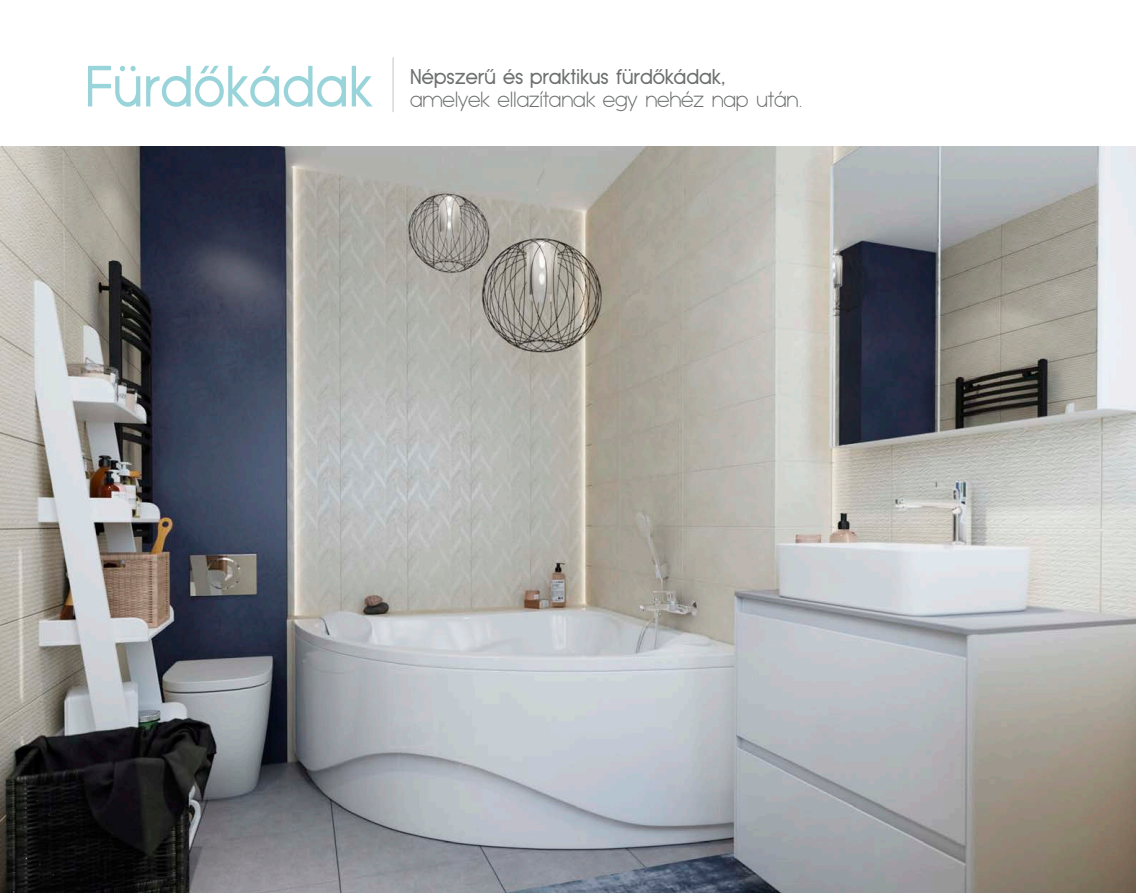
<style>
.page{position:relative;width:1136px;height:893px;background:#fff}
.page>*{position:absolute;margin:0;border:0;box-sizing:border-box;transform-origin:0 0}
.t1{font:57px "Typo Grotesk HU";color:#99d4da;scale:.95 1}
.t2{font:300 21px "Typo Grotesk HU";letter-spacing:-.01em;color:#6e7070}
.t3{font:21px "Typo Grotesk HU";letter-spacing:-.01em;color:#6e7070}
</style>
<div class="page">
<img style="left:0;top:147px;width:1135px;height:746px">
<hr style="left:392px;top:57px;width:2px;height:55px;background:#d6d7d7">
<h1 class="t1" style="left:85px;top:54px;width:303px">Fürdőkádak</h1>
<p class="t3" style="left:410px;top:65px;width:317px">Népszerű és praktikus fürdőkádak,</p>
<p class="t2" style="left:410px;top:87px;width:394px">amelyek ellazítanak egy nehéz nap után.</p>
</div>
